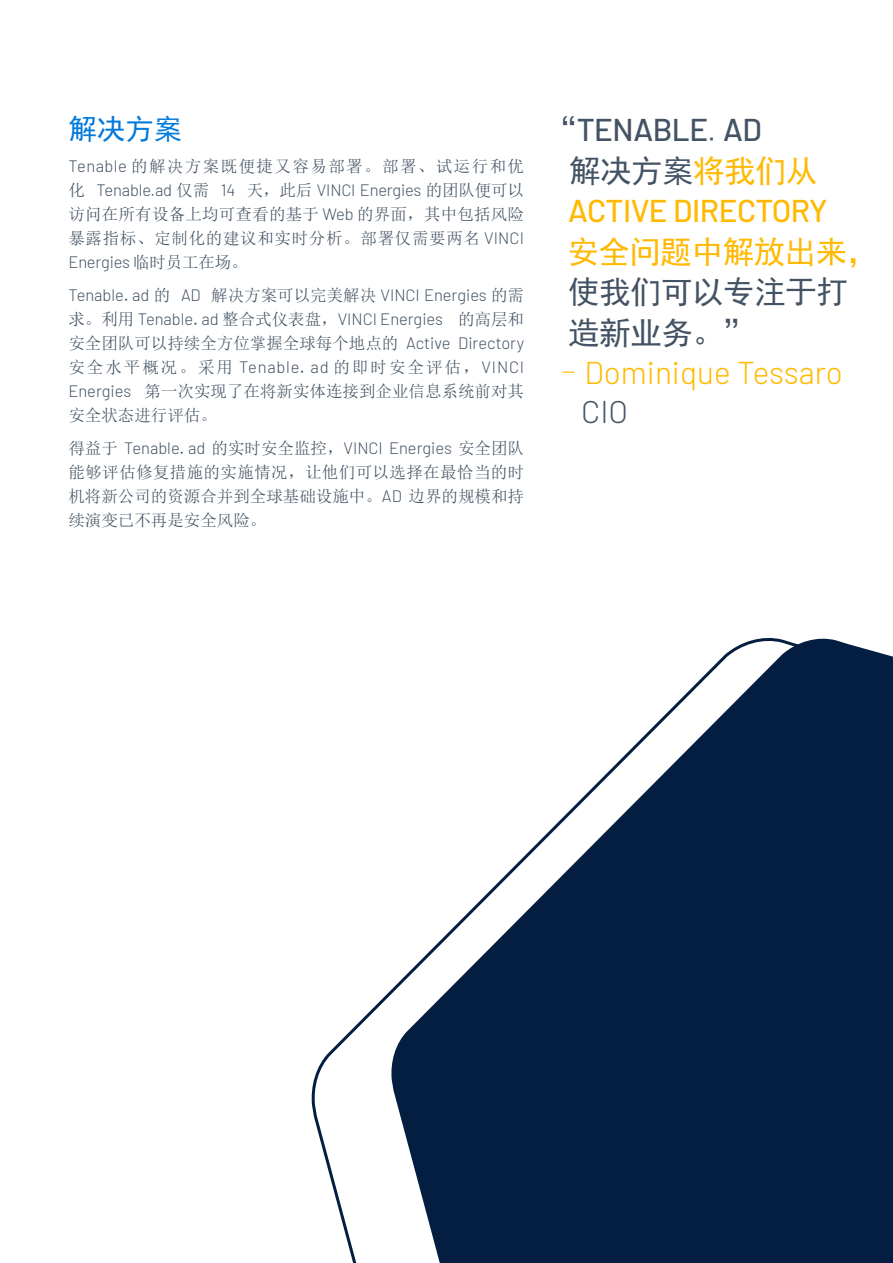
<style>
.page{position:relative;width:893px;height:1263px;background:#fff}
.page>*{position:absolute;margin:0;border:0;box-sizing:border-box;transform-origin:0 0}
.t1{font:31.5px/40.5px "Sim Hei";letter-spacing:-.015em;color:#435364}
.t2{font:300 31.5px "Barlow";color:#ffb900}
.t3{font:300 31.5px "Barlow";color:#435364}
.t4{font:28.5px "Sim Hei";color:#0079dd}
.t5{font:16.5px/24px "Sim Sun";color:#435364;text-align:justify}
.s1{font-family:"Barlow";font-weight:300}
.s2{font-family:"Barlow";font-weight:500}
.s3{color:#ffb900}
.s4{font-family:"Barlow";font-weight:500;color:#ffb900}
.s5{font-family:"Sim Sun";font-weight:400}
</style>
<div class="page">
<svg style="left:311px;top:638px;width:582px;height:625px"></svg>
<p class="t4" style="left:68px;top:114px;width:116px">解决方案</p>
<p class="t5" style="left:68px;top:154px;width:457px"><span class="s1">Tenable</span> 的解决方案既便捷又容易部署。部署、试运行和优化 <span class="s1">Tenable.ad</span> 仅需 <span class="s1">14</span> 天，此后 <span class="s1">VINCI Energies</span> 的团队便可以访问在所有设备上均可查看的基于 <span class="s1">Web</span> 的界面，其中包括风险暴露指标、定制化的建议和实时分析。部署仅需要两名 <span class="s1">VINCI Energies</span> 临时员工在场。</p>
<p class="t5" style="left:68px;top:283px;width:457px"><span class="s1">Tenable</span>.<span class="s1">ad</span> 的 <span class="s1">AD</span> 解决方案可以完美解决 <span class="s1">VINCI Energies</span> 的需求。利用 <span class="s1">Tenable</span>.<span class="s1">ad</span> 整合式仪表盘，<span class="s1">VINCI Energies</span> 的高层和安全团队可以持续全方位掌握全球每个地点的 <span class="s1">Active Directory</span>安全水平概况。采用 <span class="s1">Tenable</span>.<span class="s1">ad</span> 的即时安全评估，<span class="s1">VINCI Energies</span> 第一次实现了在将新实体连接到企业信息系统前对其安全状态进行评估。</p>
<p class="t5" style="left:68px;top:436px;width:457px">得益于 <span class="s1">Tenable</span>.<span class="s1">ad</span> 的实时安全监控，<span class="s1">VINCI Energies</span> 安全团队能够评估修复措施的实施情况，让他们可以选择在最恰当的时机将新公司的资源合并到全球基础设施中。<span class="s1">AD</span> 边界的规模和持续演变已不再是安全风险。</p>
<p class="t1" style="left:567px;top:110px;width:312px;text-indent:-22px">“<span class="s2">TENABLE</span>.<span class="s2">AD<br></span>解决方案<span class="s3">将我们从<br></span><span class="s4">ACTIVE DIRECTORY<br></span><span class="s3">安全问题中解放出来，</span>使我们可以专注于打造新业务。”</p>
<p class="t2" style="left:553px;top:350px;width:291px"><span class="s5">–</span>Dominique Tessaro</p>
<p class="t3" style="left:581px;top:389px;width:48px">CIO</p>
</div>
